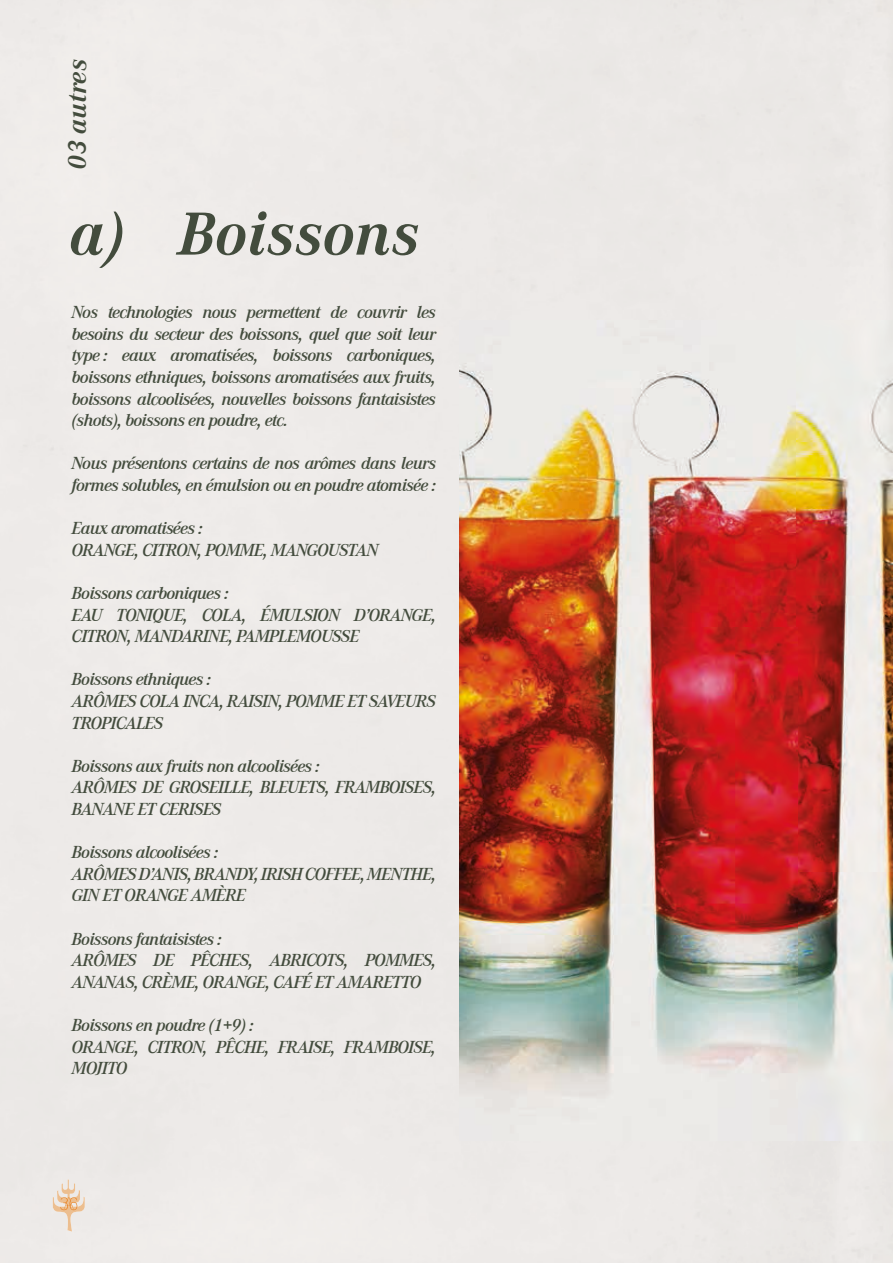
<style>
.page{position:relative;width:893px;height:1263px;background:#fff}
.page>*{position:absolute;margin:0;border:0;box-sizing:border-box;transform-origin:0 0}
.t1{font:italic 700 63px "Corporate A";color:#434c3d}
.t2{font:italic 700 27px "Corporate A";color:#434c3d}
.t3{font:italic 600 18px/21.6px "Corporate A";letter-spacing:-.04em;color:#434c3d}
</style>
<div class="page">
<img style="left:459px;top:320px;width:434px;height:820px">
<img style="left:53px;top:1179px;width:32px;height:52px">
<svg style="left:60px;top:1197px;width:17px;height:13px"></svg>
<h2 class="t2" style="left:62px;top:170px;width:112px;rotate:-90deg">03 autres</h2>
<h1 class="t1" style="left:70px;top:198px;width:351px">a) Boissons</h1>
<p class="t3" style="left:72px;top:302px;width:366px;text-align:justify">Nos technologies nous permettent de couvrir les besoins du secteur des boissons, quel que soit leur type : eaux aromatisées, boissons carboniques, boissons ethniques, boissons aromatisées aux fruits, boissons alcoolisées, nouvelles boissons fantaisistes (shots), boissons en poudre, etc.</p>
<p class="t3" style="left:72px;top:453px;width:366px">Nous présentons certains de nos arômes dans leurs formes solubles, en émulsion ou en poudre atomisée :</p>
<p class="t3" style="left:72px;top:518px;width:308px">Eaux aromatisées :<br>ORANGE, CITRON, POMME, MANGOUSTAN</p>
<p class="t3" style="left:72px;top:582px;width:366px">Boissons carboniques :<br>EAU TONIQUE, COLA, ÉMULSION D’ORANGE,<br>CITRON, MANDARINE, PAMPLEMOUSSE</p>
<p class="t3" style="left:72px;top:669px;width:366px">Boissons ethniques :<br>ARÔMES COLA INCA, RAISIN, POMME ET SAVEURS<br>TROPICALES</p>
<p class="t3" style="left:72px;top:755px;width:366px">Boissons aux fruits non alcoolisées :<br>ARÔMES DE GROSEILLE, BLEUETS, FRAMBOISES,<br>BANANE ET CERISES</p>
<p class="t3" style="left:72px;top:842px;width:366px">Boissons alcoolisées :<br>ARÔMES D’ANIS, BRANDY, IRISH COFFEE, MENTHE,<br>GIN ET ORANGE AMÈRE</p>
<p class="t3" style="left:72px;top:928px;width:366px">Boissons fantaisistes :<br>ARÔMES DE PÊCHES, ABRICOTS, POMMES,<br>ANANAS, CRÈME, ORANGE, CAFÉ ET AMARETTO</p>
<p class="t3" style="left:72px;top:1014px;width:366px">Boissons en poudre (1+9) :<br>ORANGE, CITRON, PÊCHE, FRAISE, FRAMBOISE,<br>MOJITO</p>
</div>
